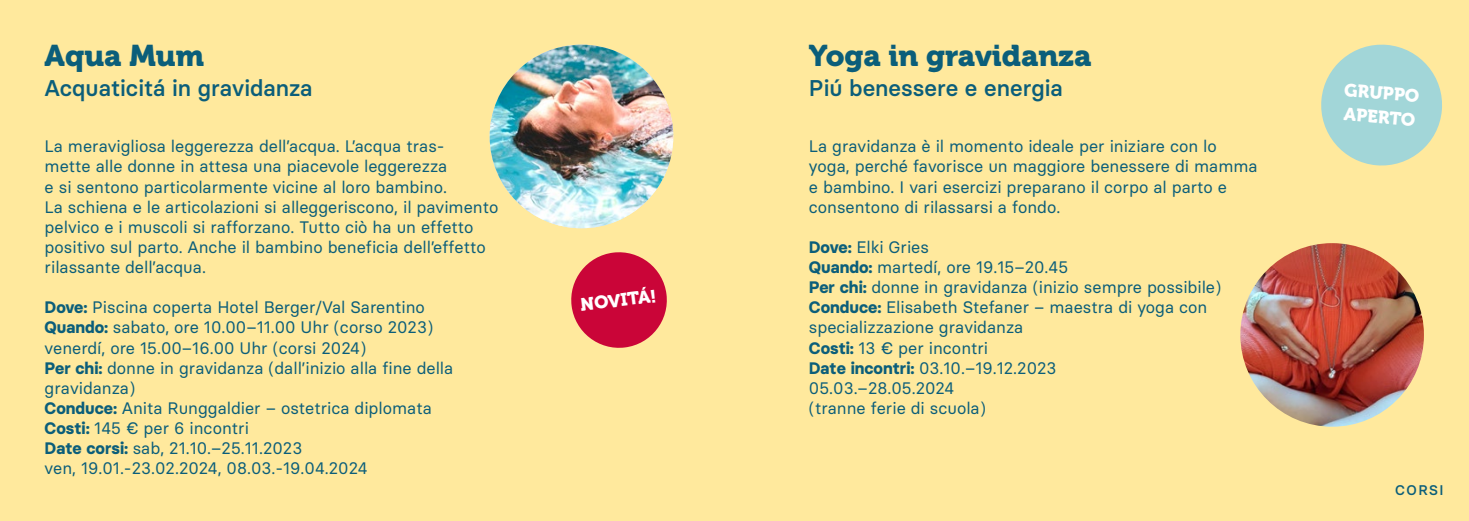
<style>
.page{position:relative;width:1469px;height:521px;background:#fff}
.page>*{position:absolute;margin:0;border:0;box-sizing:border-box;transform-origin:0 0}
.t1{font:29.75px "Museo 900";color:#0b5e7a}
.t2{font:500 22.75px "Basier Circle";color:#0b5e7a}
.t3{font:17.85px/24.3px "Museo 900";color:#fff}
.t4{font:16.62px/20.1px "Basier Circle";color:#0b5e7a}
.t5{font:500 14px "Basier Circle";letter-spacing:.1em;color:#0b5e7a}
.s1{font-weight:700}
</style>
<div class="page">
<div style="left:0;top:0;width:734px;height:521px;background:#ffe99d"></div>
<div style="left:734px;top:0;width:734px;height:521px;background:#ffe99d"></div>
<img style="left:489px;top:45px;width:184px;height:183px;border-radius:92px">
<img style="left:1240px;top:243px;width:183px;height:184px;border-radius:92px">
<svg style="left:571px;top:252px;width:96px;height:96px"></svg>
<svg style="left:1321px;top:44px;width:121px;height:122px"></svg>
<h1 class="t1" style="left:45px;top:39px;width:161px">Aqua Mum</h1>
<h2 class="t2" style="left:45px;top:73px;width:269px">Acquaticitá in gravidanza</h2>
<p class="t4" style="left:45px;top:136px;width:455px">La meravigliosa leggerezza dell’acqua. L’acqua tras-<br>mette alle donne in attesa una piacevole leggerezza<br>e si sentono particolarmente vicine al loro bambino.<br>La schiena e le articolazioni si alleggeriscono, il pavimento pelvico e i muscoli si rafforzano. Tutto ciò ha un effetto positivo sul parto. Anche il bambino beneficia dell’effetto rilassante dell’acqua.</p>
<p class="t4" style="left:45px;top:297px;width:410px"><span class="s1">Dove:</span> Piscina coperta Hotel Berger/Val Sarentino <span class="s1">Quando:</span> sabato, ore 10.00–11.00 Uhr (corso 2023) venerdí, ore 15.00–16.00 Uhr (corsi 2024)<br><span class="s1">Per chi:</span> donne in gravidanza (dall’inizio alla fine della gravidanza)<br><span class="s1">Conduce:</span> Anita Runggaldier – ostetrica diplomata <span class="s1">Costi:</span> 145 € per 6 incontri<br><span class="s1">Date corsi:</span> sab, 21.10.–25.11.2023<br>ven, 19.01.-23.02.2024, 08.03.-19.04.2024</p>
<p class="t3" style="left:579px;top:293px;width:78px;rotate:-7deg">NOVITÁ!</p>
<h1 class="t1" style="left:809px;top:39px;width:284px">Yoga in gravidanza</h1>
<h2 class="t2" style="left:809px;top:73px;width:255px">Piú benessere e energia</h2>
<p class="t4" style="left:809px;top:136px;width:450px">La gravidanza è il momento ideale per iniziare con lo yoga, perché favorisce un maggiore benessere di mamma e bambino. I vari esercizi preparano il corpo al parto e consentono di rilassarsi a fondo.</p>
<p class="t4" style="left:809px;top:237px;width:414px"><span class="s1">Dove:</span> Elki Gries<br><span class="s1">Quando:</span> martedí, ore 19.15–20.45<br><span class="s1">Per chi:</span> donne in gravidanza (inizio sempre possibile)<br><span class="s1">Conduce:</span> Elisabeth Stefaner – maestra di yoga con specializzazione gravidanza<br><span class="s1">Costi:</span> 13 € per incontri<br><span class="s1">Date incontri:</span> 03.10.–19.12.2023<br>05.03.–28.05.2024<br>(tranne ferie di scuola)</p>
<p class="t3" style="left:1345px;top:78px;width:76px;rotate:5deg">GRUPPO<br>APERTO</p>
<p class="t5" style="left:1395px;top:482px;width:50px">CORSI</p>
</div>
